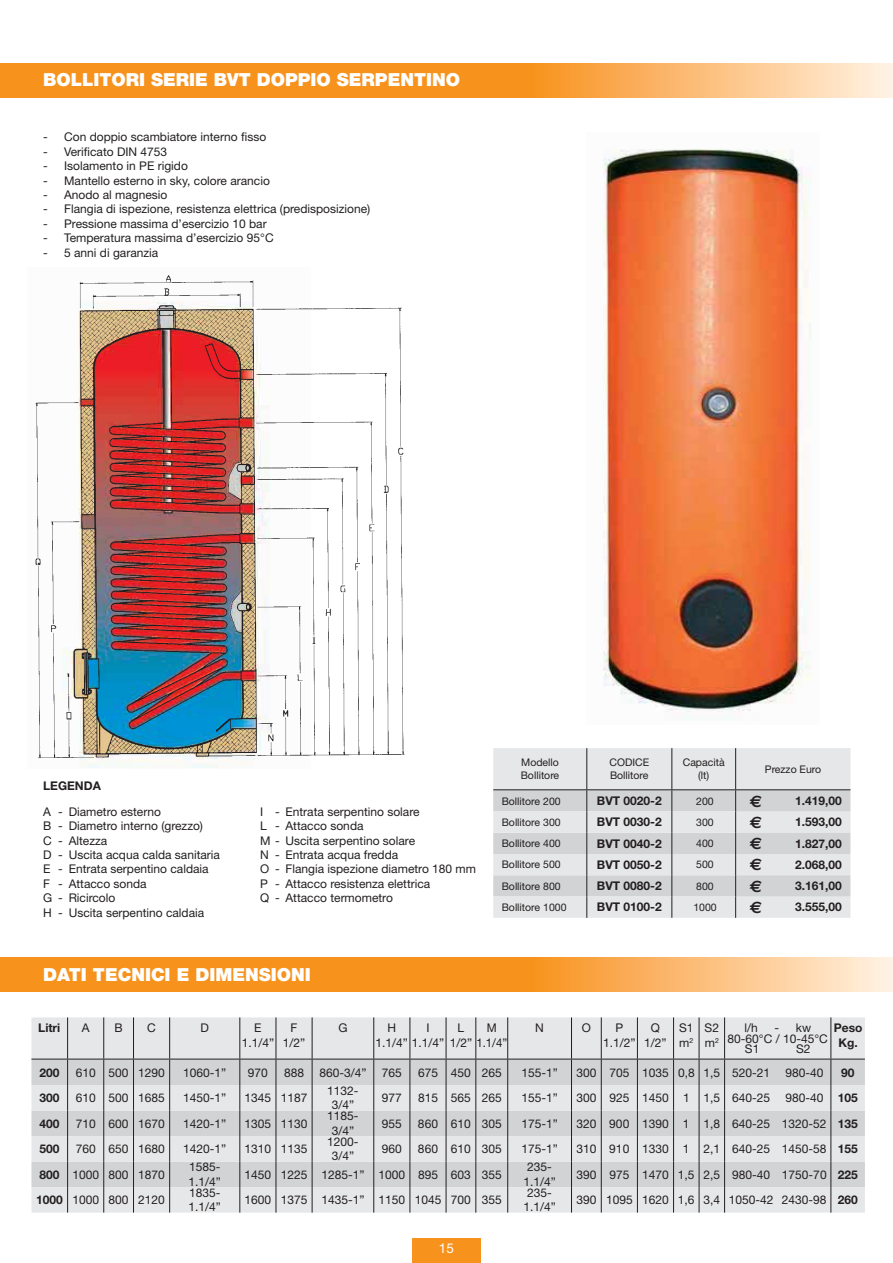
<style>
.page{position:relative;width:893px;height:1263px;background:#fff}
.page>*{position:absolute;margin:0;border:0;box-sizing:border-box;transform-origin:0 0}
.t1{font:900 18px "Helvetica Neue LT Std";color:#fff}
.t2{font:700 16.5px "Euro Sans";color:#231f20}
.t3{font:13.5px "Helvetica Neue LT Std";color:#fff}
.t4{font:12px/14.4px "Helvetica Neue LT Std";color:#231f20;text-align:center}
.t5{font:700 12px/14.4px "Helvetica Neue LT Std";color:#231f20;text-align:center}
.t6{font:12px "Helvetica Neue LT Std";color:#231f20;scale:.95 1}
.t7{font:10.5px/12.6px "Helvetica Neue LT Std";color:#231f20}
.s1{font-weight:700}
</style>
<div class="page">
<div style="left:412px;top:1238px;width:68px;height:25px;background:#f7931d"></div>
<svg style="left:0;top:63px;width:893px;height:34px;background:#f9a545"></svg>
<svg style="left:0;top:957px;width:893px;height:34px;background:#f9a545"></svg>
<svg style="left:493px;top:748px;width:357px;height:170px;background:#dcdedf"></svg>
<hr style="left:493px;top:789px;width:357px;height:1px;background:#231f20">
<svg style="left:31px;top:1017px;width:834px;height:195px;background:#d7d9da"></svg>
<hr style="left:31px;top:1059px;width:37px;height:1px;background:#231f20">
<hr style="left:68px;top:1059px;width:36px;height:1px;background:#231f20">
<hr style="left:104px;top:1059px;width:30px;height:1px;background:#231f20">
<hr style="left:134px;top:1059px;width:36px;height:1px;background:#231f20">
<hr style="left:170px;top:1059px;width:106px;height:1px;background:#231f20">
<hr style="left:276px;top:1059px;width:134px;height:1px;background:#231f20">
<hr style="left:410px;top:1059px;width:161px;height:1px;background:#231f20">
<hr style="left:571px;top:1059px;width:103px;height:1px;background:#231f20">
<hr style="left:674px;top:1059px;width:191px;height:1px;background:#231f20">
<img style="left:35px;top:275px;width:370px;height:493px">
<img style="left:603px;top:149px;width:209px;height:571px">
<h1 class="t1" style="left:43px;top:70px;width:418px">BOLLITORI SERIE BVT DOPPIO SERPENTINO</h1>
<p class="t4" style="left:43px;top:131px;width:225px">- Con doppio scambiatore interno fisso</p>
<p class="t4" style="left:43px;top:146px;width:126px">- Verificato DIN 4753</p>
<p class="t4" style="left:43px;top:160px;width:146px">- Isolamento in PE rigido</p>
<p class="t4" style="left:43px;top:175px;width:228px">- Mantello esterno in sky, colore arancio</p>
<p class="t4" style="left:43px;top:189px;width:126px">- Anodo al magnesio</p>
<p class="t4" style="left:43px;top:203px;width:329px">- Flangia di ispezione, resistenza elettrica (predisposizione)</p>
<p class="t4" style="left:43px;top:218px;width:225px">- Pressione massima d’esercizio 10 bar</p>
<p class="t4" style="left:43px;top:232px;width:232px">- Temperatura massima d’esercizio 95°C</p>
<p class="t4" style="left:43px;top:247px;width:117px">- 5 anni di garanzia</p>
<p class="t5" style="left:43px;top:780px;width:59px">LEGENDA</p>
<p class="t4" style="left:43px;top:806px;width:178px;text-align:left">A - Diametro esterno<br>B - Diametro interno (grezzo)<br>C - Altezza<br>D - Uscita acqua calda sanitaria<br>E - Entrata serpentino caldaia<br>F - Attacco sonda<br>G - Ricircolo<br>H - Uscita serpentino caldaia</p>
<p class="t4" style="left:260px;top:806px;width:217px;text-align:left">I - Entrata serpentino solare<br>L - Attacco sonda<br>M - Uscita serpentino solare<br>N - Entrata acqua fredda<br>O - Flangia ispezione diametro 180 mm<br>P - Attacco resistenza elettrica<br>Q - Attacco termometro</p>
<h1 class="t1" style="left:43px;top:964px;width:269px">DATI TECNICI E DIMENSIONI</h1>
<p class="t7" style="left:521px;top:758px;width:40px">Modello<br>Bollitore</p>
<p class="t7" style="left:609px;top:758px;width:41px">CODICE<br>Bollitore</p>
<p class="t7" style="left:683px;top:758px;width:43px;text-align:center">Capacità (lt)</p>
<p class="t7" style="left:765px;top:764px;width:58px">Prezzo Euro</p>
<p class="t7" style="left:502px;top:796px;width:60px">Bollitore 200</p>
<p class="t5" style="left:597px;top:795px;width:66px">BVT 0020-2</p>
<p class="t7" style="left:696px;top:796px;width:19px">200</p>
<h2 class="t2" style="left:750px;top:791px;width:14px">€</h2>
<p class="t5" style="left:795px;top:795px;width:48px">1.419,00</p>
<p class="t7" style="left:502px;top:817px;width:60px">Bollitore 300</p>
<p class="t5" style="left:597px;top:816px;width:66px">BVT 0030-2</p>
<p class="t7" style="left:696px;top:817px;width:19px">300</p>
<h2 class="t2" style="left:750px;top:812px;width:14px">€</h2>
<p class="t5" style="left:795px;top:816px;width:48px">1.593,00</p>
<p class="t7" style="left:502px;top:838px;width:60px">Bollitore 400</p>
<p class="t5" style="left:597px;top:838px;width:66px">BVT 0040-2</p>
<p class="t7" style="left:696px;top:838px;width:19px">400</p>
<h2 class="t2" style="left:750px;top:834px;width:14px">€</h2>
<p class="t5" style="left:795px;top:838px;width:48px">1.827,00</p>
<p class="t7" style="left:502px;top:860px;width:60px">Bollitore 500</p>
<p class="t5" style="left:597px;top:859px;width:66px">BVT 0050-2</p>
<p class="t7" style="left:696px;top:860px;width:19px">500</p>
<h2 class="t2" style="left:750px;top:855px;width:14px">€</h2>
<p class="t5" style="left:795px;top:859px;width:48px">2.068,00</p>
<p class="t7" style="left:502px;top:881px;width:60px">Bollitore 800</p>
<p class="t5" style="left:597px;top:880px;width:66px">BVT 0080-2</p>
<p class="t7" style="left:696px;top:881px;width:19px">800</p>
<h2 class="t2" style="left:750px;top:876px;width:14px">€</h2>
<p class="t5" style="left:795px;top:880px;width:48px">3.161,00</p>
<p class="t7" style="left:502px;top:902px;width:66px">Bollitore 1000</p>
<p class="t5" style="left:597px;top:901px;width:66px">BVT 0100-2</p>
<p class="t7" style="left:693px;top:902px;width:25px">1000</p>
<h2 class="t2" style="left:750px;top:897px;width:14px">€</h2>
<p class="t5" style="left:795px;top:901px;width:48px">3.555,00</p>
<p class="t5" style="left:38px;top:1022px;width:24px">Litri</p>
<p class="t4" style="left:82px;top:1022px;width:9px">A</p>
<p class="t4" style="left:115px;top:1022px;width:10px">B</p>
<p class="t4" style="left:147px;top:1022px;width:10px">C</p>
<p class="t4" style="left:201px;top:1022px;width:10px">D</p>
<p class="t4" style="left:242px;top:1022px;width:34px">E<br>1.1/4”</p>
<p class="t4" style="left:283px;top:1022px;width:24px">F<br>1/2”</p>
<p class="t4" style="left:338px;top:1022px;width:11px">G</p>
<p class="t4" style="left:376px;top:1022px;width:70px;text-align:left;text-indent:12px">H<br>1.1/4” 1.1/4”</p>
<p class="t6" style="left:487px;top:1024px;width:12px">M</p>
<p class="t4" style="left:535px;top:1022px;width:10px">N</p>
<p class="t4" style="left:582px;top:1022px;width:11px">O</p>
<p class="t4" style="left:603px;top:1022px;width:34px">P<br>1.1/2”</p>
<p class="t4" style="left:644px;top:1022px;width:24px">Q<br>1/2”</p>
<p class="t4" style="left:679px;top:1022px;width:16px;text-align:left">S1 m<sup>2</sup></p>
<p class="t4" style="left:705px;top:1022px;width:16px;text-align:left">S2 m<sup>2</sup></p>
<p class="t4" style="left:744px;top:1022px;width:15px">l/h</p>
<p class="t4" style="left:774px;top:1022px;width:38px">- kw</p>
<p class="t4" style="left:426px;top:1022px;width:5px">I</p>
<p class="t4" style="left:450px;top:1022px;width:59px;text-align:left;text-indent:8px">L<br>1/2” 1.1/4”</p>
<p class="t5" style="left:834px;top:1022px;width:30px">Peso<br>Kg.</p>
<p class="t4" style="left:728px;top:1033px;width:102px">80-60°C / 10-45°C</p>
<p class="t4" style="left:745px;top:1043px;width:16px">S1</p>
<p class="t4" style="left:796px;top:1043px;width:16px">S2</p>
<p class="t5" style="left:40px;top:1066px;width:22px">200</p>
<p class="t4" style="left:76px;top:1066px;width:91px">610 500 1290</p>
<p class="t4" style="left:183px;top:1066px;width:45px">1060-1”</p>
<p class="t4" style="left:248px;top:1066px;width:22px">970</p>
<p class="t4" style="left:284px;top:1066px;width:22px">888</p>
<p class="t4" style="left:319px;top:1066px;width:49px">860-3/4”</p>
<p class="t4" style="left:382px;top:1066px;width:22px">765</p>
<p class="t4" style="left:418px;top:1066px;width:85px">675 450 265</p>
<p class="t4" style="left:521px;top:1066px;width:38px">155-1”</p>
<p class="t4" style="left:576px;top:1066px;width:195px">300 705 1035 0,8 1,5 520-21</p>
<p class="t4" style="left:785px;top:1066px;width:40px">980-40</p>
<p class="t5" style="left:841px;top:1066px;width:15px">90</p>
<p class="t5" style="left:40px;top:1092px;width:22px">300</p>
<p class="t4" style="left:76px;top:1092px;width:91px">610 500 1685</p>
<p class="t4" style="left:183px;top:1092px;width:45px">1450-1”</p>
<p class="t4" style="left:245px;top:1092px;width:64px">1345 1187</p>
<p class="t4" style="left:327px;top:1085px;width:33px">1132-<br>3/4”</p>
<p class="t4" style="left:382px;top:1092px;width:22px">977</p>
<p class="t4" style="left:418px;top:1092px;width:85px">815 565 265</p>
<p class="t4" style="left:521px;top:1092px;width:38px">155-1”</p>
<p class="t4" style="left:576px;top:1092px;width:195px">300 925 1450 1 1,5 640-25</p>
<p class="t4" style="left:785px;top:1092px;width:74px">980-40 <span class="s1">105</span></p>
<p class="t5" style="left:40px;top:1117px;width:22px">400</p>
<p class="t4" style="left:76px;top:1117px;width:91px">710 600 1670</p>
<p class="t4" style="left:183px;top:1117px;width:45px">1420-1”</p>
<p class="t4" style="left:245px;top:1117px;width:64px">1305 1130</p>
<p class="t4" style="left:327px;top:1110px;width:33px">1185-<br>3/4”</p>
<p class="t4" style="left:382px;top:1117px;width:22px">955</p>
<p class="t4" style="left:418px;top:1117px;width:85px">860 610 305</p>
<p class="t4" style="left:521px;top:1117px;width:38px">175-1”</p>
<p class="t4" style="left:576px;top:1117px;width:283px">320 900 1390 1 1,8 640-25 1320-52 <span class="s1">135</span></p>
<p class="t5" style="left:40px;top:1143px;width:22px">500</p>
<p class="t4" style="left:76px;top:1143px;width:91px">760 650 1680</p>
<p class="t4" style="left:183px;top:1143px;width:45px">1420-1”</p>
<p class="t4" style="left:245px;top:1143px;width:64px">1310 1135</p>
<p class="t4" style="left:327px;top:1136px;width:33px">1200-<br>3/4”</p>
<p class="t4" style="left:382px;top:1143px;width:22px">960</p>
<p class="t4" style="left:418px;top:1143px;width:85px">860 610 305</p>
<p class="t4" style="left:521px;top:1143px;width:38px">175-1”</p>
<p class="t4" style="left:576px;top:1143px;width:283px">310 910 1330 1 2,1 640-25 1450-58 <span class="s1">155</span></p>
<p class="t4" style="left:40px;top:1168px;width:127px"><span class="s1">800</span> 1000 800 1870</p>
<p class="t4" style="left:189px;top:1161px;width:34px;text-align:left">1585-<br>1.1/4”</p>
<p class="t4" style="left:245px;top:1168px;width:259px">1450 1225 1285-1” 1000 895 603 355</p>
<p class="t4" style="left:523px;top:1161px;width:34px">235-<br>1.1/4”</p>
<p class="t4" style="left:576px;top:1168px;width:283px">390 975 1470 1,5 2,5 980-40 1750-70 <span class="s1">225</span></p>
<p class="t4" style="left:36px;top:1194px;width:130px"><span class="s1">1000</span> 1000 800 2120</p>
<p class="t4" style="left:189px;top:1187px;width:34px;text-align:left">1835-<br>1.1/4”</p>
<p class="t4" style="left:245px;top:1194px;width:259px">1600 1375 1435-1” 1150 1045 700 355</p>
<p class="t4" style="left:523px;top:1187px;width:34px">235-<br>1.1/4”</p>
<p class="t4" style="left:576px;top:1194px;width:283px">390 1095 1620 1,6 3,4 1050-42 2430-98 <span class="s1">260</span></p>
<p class="t3" style="left:439px;top:1243px;width:17px">15</p>
</div>
